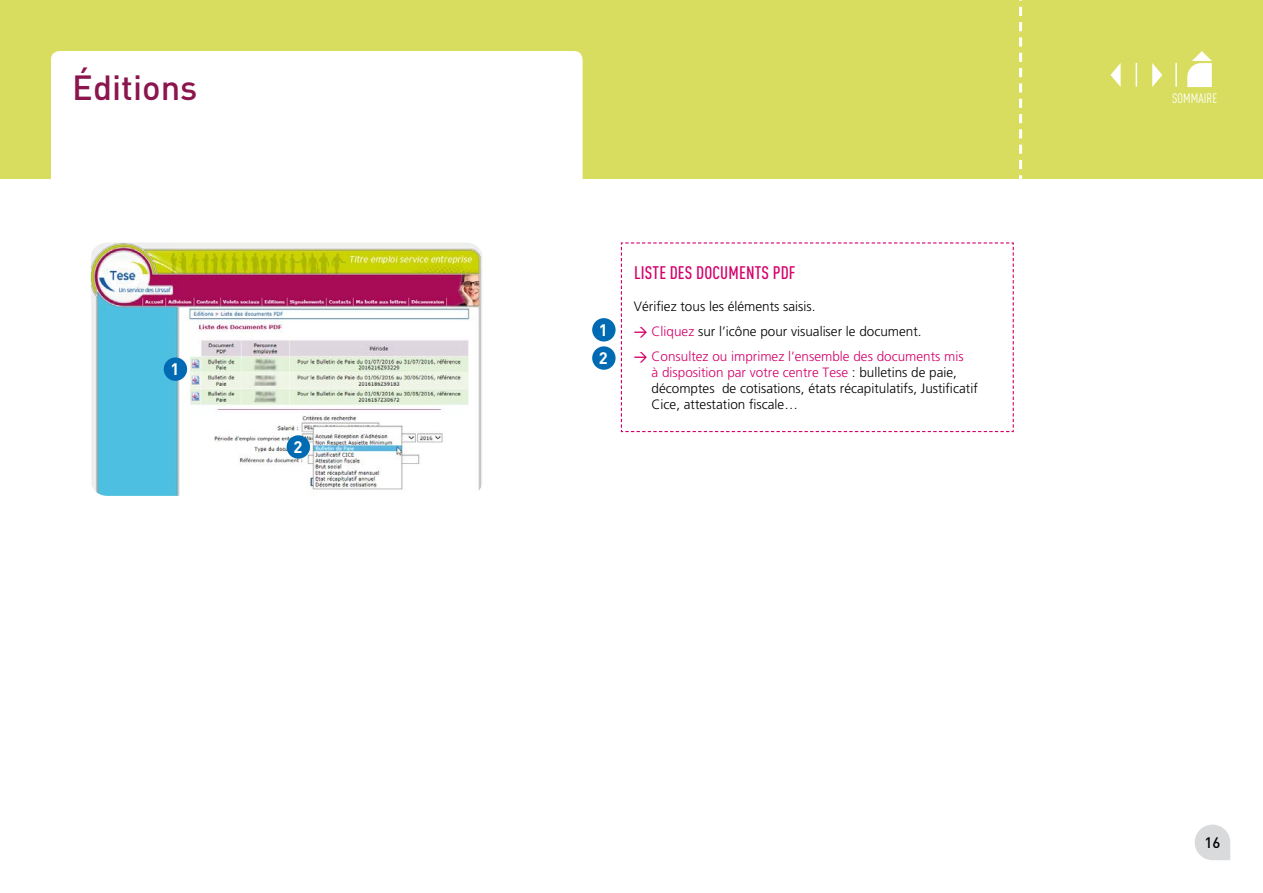
<style>
.page{position:relative;width:1263px;height:893px;background:#fff}
.page>*{position:absolute;margin:0;border:0;box-sizing:border-box;transform-origin:0 0}
.t1{font:500 34.5px "DINOT";color:#8b154d}
.t2{font:500 condensed 18px "DINOT";letter-spacing:.01em;color:#d4006b}
.t3{font:700 16.5px "DINOT";color:#fff}
.t4{font:500 15px "DINOT";color:#000}
.t5{font:300 13.5px/16.2px "Frutiger LT Std";color:#000}
.t6{font:condensed 13.5px "DINOT";letter-spacing:.01em;color:#fff}
.s1{font-family:"DINOT";font-weight:500;color:#d4006b}
.s2{color:#d4006b}
</style>
<div class="page">
<svg style="left:1195px;top:825px;width:35px;height:35px"></svg>
<div style="left:0;top:0;width:1263px;height:179px;background:#d8dd5f"></div>
<hr style="left:1175px;top:63px;width:2px;height:24px;background:#fff">
<svg style="left:1187px;top:51px;width:25px;height:36px"></svg>
<div style="left:51px;top:51px;width:532px;height:142px;background:#fff;border-radius:9px"></div>
<svg style="left:1019px;top:0;width:3px;height:179px"></svg>
<svg style="left:620px;top:242px;width:394px;height:191px"></svg>
<img style="left:90px;top:242px;width:392px;height:254px">
<div style="left:592px;top:318px;width:23px;height:23px;background:#006ab3;border-radius:50%"></div>
<div style="left:164px;top:357px;width:23px;height:24px;background:#006ab3;border-radius:50%"></div>
<svg style="left:1152px;top:63px;width:10px;height:24px"></svg>
<svg style="left:1110px;top:63px;width:11px;height:24px"></svg>
<hr style="left:1135px;top:63px;width:2px;height:24px;background:#fff">
<div style="left:592px;top:346px;width:23px;height:24px;background:#006ab3;border-radius:50%"></div>
<div style="left:287px;top:435px;width:23px;height:24px;background:#006ab3;border-radius:50%"></div>
<h1 class="t1" style="left:72px;top:66px;width:127px">Éditions</h1>
<p class="t3" style="left:170px;top:359px;width:10px">1</p>
<p class="t3" style="left:293px;top:437px;width:10px">2</p>
<p class="t3" style="left:599px;top:319px;width:10px">1</p>
<p class="t3" style="left:599px;top:348px;width:10px">2</p>
<h2 class="t2" style="left:634px;top:262px;width:163px">LISTE DES DOCUMENTS PDF</h2>
<p class="t5" style="left:634px;top:299px;width:183px">Vérifiez tous les éléments saisis.</p>
<p class="t5" style="left:634px;top:323px;width:289px"><span class="s1">→</span> <span class="s2">Cliquez</span> sur l’icône pour visualiser le document.</p>
<p class="t5" style="left:652px;top:348px;width:328px;text-indent:-18px"><span class="s1">→</span> <span class="s2">Consultez ou imprimez l’ensemble des documents mis<br>à disposition par votre centre Tese</span> : bulletins de paie, décomptes de cotisations, états récapitulatifs, Justificatif Cice, attestation fiscale…</p>
<p class="t6" style="left:1172px;top:90px;width:47px">SOMMAIRE</p>
<p class="t4" style="left:1204px;top:833px;width:17px">16</p>
</div>
